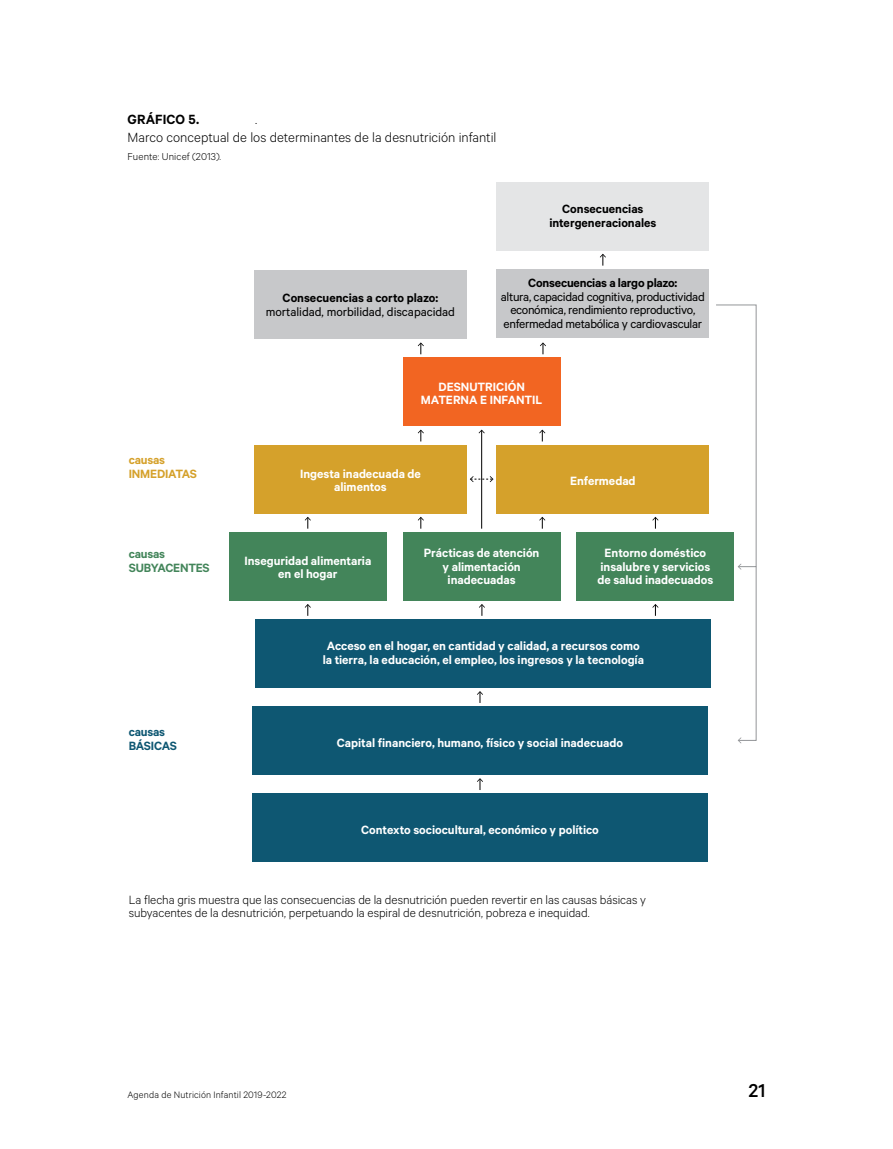
<style>
.page{position:relative;width:893px;height:1149px;background:#fff}
.page>*{position:absolute;margin:0;border:0;box-sizing:border-box;transform-origin:0 0}
.t1{font:500 21px "Calibre";color:#000}
.Figure_Title{font:300 15px "Calibre";color:#000}
.Figure_Title-2{font:600 15px "Calibre";letter-spacing:.005em;color:#000}
.t2{font:600 13.5px/13.5px "Calibre";color:#fff;text-align:center}
.t3{font:300 13.5px/13.5px "Calibre";letter-spacing:-.005em;color:#000}
.t4{font:13.5px/13.5px "Calibre";letter-spacing:-.025em;color:#000;text-align:center}
.t5{font:13.5px/13.5px "Calibre";letter-spacing:-.005em;color:#000;text-align:center}
.t6{font:600 13.5px/13.5px "Calibre";color:#000;text-align:center}
.t7{font:600 13.5px/13.5px "Calibre";letter-spacing:-.015em;color:#43855a}
.t8{font:600 13.5px/13.5px "Calibre";letter-spacing:-.015em;color:#d5a12b}
.t9{font:600 13.5px/13.5px "Calibre";letter-spacing:-.015em;color:#0e5772}
.Fuente{font:300 11.25px "Calibre";letter-spacing:.01em;color:#000}
.t10{font:300 10.5px "Calibre";letter-spacing:.01em;color:#000}
.s1{font-weight:600}
</style>
<div class="page">
<div style="left:254px;top:271px;width:213px;height:68px;background:#c7c8ca"></div>
<div style="left:497px;top:269px;width:212px;height:68px;background:#c7c8ca"></div>
<div style="left:497px;top:182px;width:212px;height:68px;background:#e4e5e6"></div>
<div style="left:229px;top:532px;width:158px;height:68px;background:#43855a"></div>
<div style="left:403px;top:532px;width:157px;height:68px;background:#43855a"></div>
<div style="left:577px;top:532px;width:157px;height:68px;background:#43855a"></div>
<div style="left:403px;top:358px;width:157px;height:68px;background:#f26522"></div>
<div style="left:254px;top:445px;width:213px;height:68px;background:#d5a12b"></div>
<div style="left:497px;top:445px;width:212px;height:68px;background:#d5a12b"></div>
<div style="left:256px;top:619px;width:455px;height:68px;background:#0e5772"></div>
<div style="left:252px;top:706px;width:455px;height:68px;background:#0e5772"></div>
<div style="left:252px;top:793px;width:455px;height:68px;background:#0e5772"></div>
<svg style="left:477px;top:778px;width:6px;height:11px"></svg>
<svg style="left:477px;top:691px;width:6px;height:11px"></svg>
<svg style="left:305px;top:516px;width:6px;height:12px"></svg>
<svg style="left:418px;top:516px;width:6px;height:12px"></svg>
<svg style="left:652px;top:516px;width:6px;height:12px"></svg>
<svg style="left:539px;top:516px;width:6px;height:12px"></svg>
<hr style="left:481px;top:430px;width:1px;height:98px;background:#000">
<svg style="left:479px;top:429px;width:6px;height:4px"></svg>
<svg style="left:539px;top:429px;width:6px;height:12px"></svg>
<svg style="left:418px;top:429px;width:6px;height:12px"></svg>
<svg style="left:470px;top:476px;width:23px;height:6px"></svg>
<svg style="left:418px;top:342px;width:6px;height:12px"></svg>
<svg style="left:540px;top:342px;width:6px;height:12px"></svg>
<svg style="left:600px;top:254px;width:6px;height:11px"></svg>
<svg style="left:479px;top:604px;width:6px;height:11px"></svg>
<svg style="left:305px;top:604px;width:6px;height:11px"></svg>
<svg style="left:652px;top:604px;width:6px;height:11px"></svg>
<svg style="left:715px;top:304px;width:42px;height:439px"></svg>
<p class="Figure_Title-2" style="left:128px;top:111px;width:73px">GRÁFICO 5.</p>
<p class="Figure_Title" style="left:255px;top:111px;width:4px">.</p>
<p class="Figure_Title" style="left:128px;top:129px;width:370px">Marco conceptual de los determinantes de la desnutrición infantil</p>
<p class="Fuente" style="left:128px;top:150px;width:95px">Fuente: Unicef (2013).</p>
<p class="t6" style="left:549px;top:202px;width:108px">Consecuencias intergeneracionales</p>
<p class="t5" style="left:266px;top:290px;width:191px"><span class="s1">Consecuencias a corto plazo: </span>mortalidad, morbilidad, discapacidad</p>
<p class="t4" style="left:501px;top:275px;width:205px"><span class="s1">Consecuencias a largo plazo:<br></span>altura, capacidad cognitiva, productividad económica, rendimiento reproductivo, enfermedad metabólica y cardiovascular</p>
<p class="t8" style="left:129px;top:452px;width:70px">causas<br>INMEDIATAS</p>
<p class="t7" style="left:129px;top:547px;width:82px">causas<br>SUBYACENTES</p>
<p class="t9" style="left:129px;top:724px;width:50px">causas<br>BÁSICAS</p>
<p class="t2" style="left:421px;top:379px;width:123px">DESNUTRICIÓN<br>MATERNA E INFANTIL</p>
<p class="t2" style="left:300px;top:466px;width:122px">Ingesta inadecuada de alimentos</p>
<p class="t2" style="left:570px;top:474px;width:67px">Enfermedad</p>
<p class="t2" style="left:244px;top:553px;width:128px">Inseguridad alimentaria en el hogar</p>
<p class="t2" style="left:424px;top:546px;width:117px">Prácticas de atención y alimentación inadecuadas</p>
<p class="t2" style="left:597px;top:546px;width:117px">Entorno doméstico insalubre y servicios de salud inadecuados</p>
<p class="t2" style="left:323px;top:638px;width:323px">Acceso en el hogar, en cantidad y calidad, a recursos como la tierra, la educación, el empleo, los ingresos y la tecnología</p>
<p class="t2" style="left:337px;top:735px;width:288px">Capital financiero, humano, físico y social inadecuado</p>
<p class="t2" style="left:361px;top:822px;width:239px">Contexto sociocultural, económico y político</p>
<p class="t3" style="left:129px;top:891px;width:519px">La flecha gris muestra que las consecuencias de la desnutrición pueden revertir en las causas básicas y subyacentes de la desnutrición, perpetuando la espiral de desnutrición, pobreza e inequidad.</p>
<p class="t10" style="left:128px;top:1087px;width:160px">Agenda de Nutrición Infantil 2019-2022</p>
<h1 class="t1" style="left:748px;top:1078px;width:18px">21</h1>
</div>
